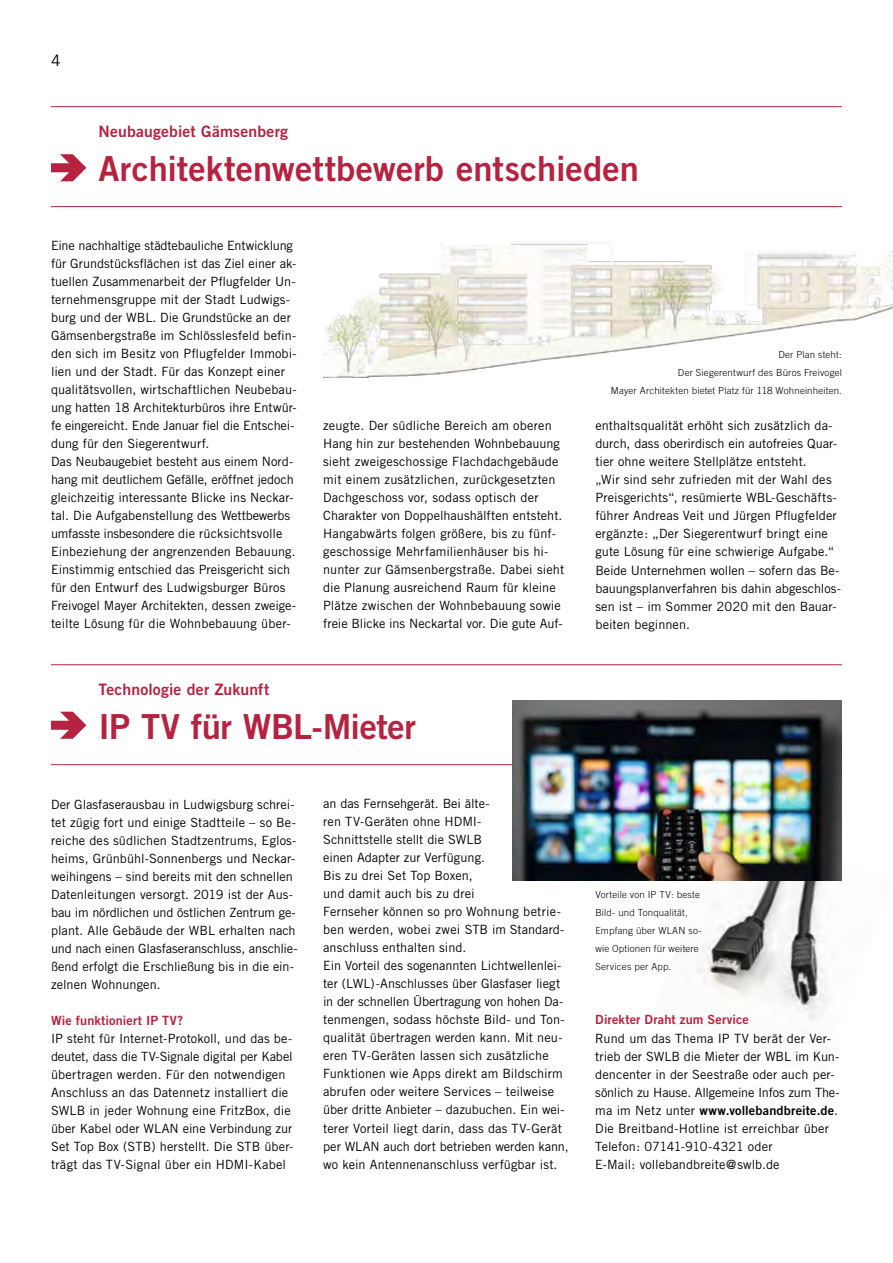
<style>
.page{position:relative;width:893px;height:1263px;background:#fff}
.page>*{position:absolute;margin:0;border:0;box-sizing:border-box;transform-origin:0 0}
.t1{font:34.5px "Trade Gothic Bold Two";color:#b62340}
.t2{font:15.75px "Trade Gothic Bold Two";letter-spacing:.01em;color:#b62340}
.t3{font:15.75px "Trade Gothic";color:#000}
.t4{font:12.75px/18px "Trade Gothic";letter-spacing:.005em;color:#000}
.t5{font:12.75px "Trade Gothic Bold Two";letter-spacing:.01em;color:#b62340}
.t6{font:12.75px "Trade Gothic Bold Two";letter-spacing:.015em;color:#000}
.t7{font:300 9.75px/18px "Trade Gothic";letter-spacing:.02em;color:#000}
.s1{font-family:"Trade Gothic"}
</style>
<div class="page">
<img style="left:652px;top:880px;width:190px;height:141px">
<svg style="left:51px;top:154px;width:35px;height:27px"></svg>
<hr style="left:51px;top:106px;width:791px;height:1px;background:#b62340">
<hr style="left:51px;top:206px;width:791px;height:1px;background:#b62340">
<svg style="left:51px;top:712px;width:35px;height:27px"></svg>
<hr style="left:51px;top:664px;width:791px;height:1px;background:#b62340">
<hr style="left:51px;top:764px;width:714px;height:1px;background:#b62340">
<img style="left:323px;top:241px;width:570px;height:136px">
<img style="left:512px;top:700px;width:330px;height:180px">
<p class="t3" style="left:51px;top:51px;width:11px">4</p>
<p class="t2" style="left:99px;top:122px;width:191px">Neubaugebiet Gämsenberg</p>
<h1 class="t1" style="left:99px;top:148px;width:542px">Architektenwettbewerb entschieden</h1>
<p class="t4" style="left:51px;top:237px;width:247px">Eine nachhaltige städtebauliche Entwicklung für Grundstücksflächen ist das Ziel einer ak&shy;tuellen Zusammenarbeit der Pflugfelder Un&shy;ternehmensgruppe mit der Stadt Ludwigs&shy;burg und der WBL. Die Grundstücke an der Gämsenbergstraße im Schlösslesfeld befin&shy;den sich im Besitz von Pflugfelder Immobi&shy;lien und der Stadt. Für das Konzept einer qualitätsvollen, wirtschaftlichen Neubebau&shy;ung hatten 18 Architekturbüros ihre Entwür&shy;fe eingereicht. Ende Januar fiel die Entschei&shy;dung für den Siegerentwurf.<br>Das Neubaugebiet besteht aus einem Nord&shy;hang mit deutlichem Gefälle, eröffnet jedoch gleichzeitig interessante Blicke ins Neckar&shy;tal. Die Aufgabenstellung des Wettbewerbs umfasste insbesondere die rücksichtsvolle Einbeziehung der angrenzenden Bebauung.<br>Einstimmig entschied das Preisgericht sich für den Entwurf des Ludwigsburger Büros Freivogel Mayer Architekten, dessen zweige&shy;teilte Lösung für die Wohnbebauung über-</p>
<p class="t7" style="left:611px;top:346px;width:233px;text-align:right">Der Plan steht:<br>Der Siegerentwurf des Büros Freivogel<br>Mayer Architekten bietet Platz für 118 Wohneinheiten.</p>
<p class="t4" style="left:323px;top:417px;width:243px">zeugte. Der südliche Bereich am oberen Hang hin zur bestehenden Wohnbebauung sieht zweigeschossige Flachdachgebäude mit einem zusätzlichen, zurückgesetzten Dachgeschoss vor, sodass optisch der Charakter von Doppelhaushälften entsteht.<br>Hangabwärts folgen größere, bis zu fünf&shy;geschossige Mehrfamilienhäuser bis hi&shy;nunter zur Gämsenbergstraße. Dabei sieht die Planung ausreichend Raum für kleine Plätze zwischen der Wohnbebauung sowie freie Blicke ins Neckartal vor. Die gute Auf-</p>
<p class="t4" style="left:595px;top:417px;width:247px">enthaltsqualität erhöht sich zusätzlich da&shy;durch, dass oberirdisch ein autofreies Quar&shy;tier ohne weitere Stellplätze entsteht.<br>„Wir sind sehr zufrieden mit der Wahl des Preisgerichts“, resümierte WBL-Geschäfts&shy;führer Andreas Veit und Jürgen Pflugfelder ergänzte: „Der Siegerentwurf bringt eine gute Lösung für eine schwierige Aufgabe.“ Beide Unternehmen wollen – sofern das Be&shy;bauungsplanverfahren bis dahin abgeschlos&shy;sen ist – im Sommer 2020 mit den Bauar&shy;beiten beginnen.</p>
<p class="t2" style="left:99px;top:679px;width:172px">Technologie der Zukunft</p>
<h1 class="t1" style="left:99px;top:705px;width:319px">IP TV für WBL-Mieter</h1>
<p class="t4" style="left:51px;top:795px;width:248px">Der Glasfaserausbau in Ludwigsburg schrei&shy;tet zügig fort und einige Stadtteile – so Be&shy;reiche des südlichen Stadtzentrums, Eglos&shy;heims, Grünbühl-Sonnenbergs und Neckar&shy;weihingens – sind bereits mit den schnellen Datenleitungen versorgt. 2019 ist der Aus&shy;bau im nördlichen und östlichen Zentrum ge&shy;plant. Alle Gebäude der WBL erhalten nach und nach einen Glasfaseranschluss, anschlie&shy;ßend erfolgt die Erschließung bis in die ein&shy;zelnen Wohnungen.</p>
<p class="t5" style="left:51px;top:1012px;width:133px">Wie funktioniert IP TV?</p>
<p class="t4" style="left:51px;top:1029px;width:244px">IP steht für Internet-Protokoll, und das be&shy;deutet, dass die TV-Signale digital per Kabel übertragen werden. Für den notwendigen Anschluss an das Datennetz installiert die SWLB in jeder Wohnung eine FritzBox, die über Kabel oder WLAN eine Verbindung zur Set Top Box (STB) herstellt. Die STB über&shy;trägt das TV-Signal über ein HDMI-Kabel</p>
<p class="t4" style="left:323px;top:795px;width:247px">an das Fernsehgerät. Bei älte-<br>ren TV-Geräten ohne HDMI-<br>Schnittstelle stellt die SWLB<br>einen Adapter zur Verfügung.<br>Bis zu drei Set Top Boxen,<br>und damit auch bis zu drei<br>Fernseher können so pro Wohnung betrie&shy;ben werden, wobei zwei STB im Standard&shy;anschluss enthalten sind.<br>Ein Vorteil des sogenannten Lichtwellenlei&shy;ter (LWL)-Anschlusses über Glasfaser liegt in der schnellen Übertragung von hohen Da&shy;tenmengen, sodass höchste Bild- und Ton&shy;qualität übertragen werden kann. Mit neu&shy;eren TV-Geräten lassen sich zusätzliche Funktionen wie Apps direkt am Bildschirm abrufen oder weitere Services – teilweise über dritte Anbieter – dazubuchen. Ein wei&shy;terer Vorteil liegt darin, dass das TV-Gerät per WLAN auch dort betrieben werden kann, wo kein Antennenanschluss verfügbar ist.</p>
<p class="t7" style="left:595px;top:886px;width:108px">Vorteile von IP TV: beste<br>Bild- und Tonqualität,<br>Empfang über WLAN so&shy;wie Optionen für weitere<br>Services per App.</p>
<p class="t5" style="left:595px;top:1012px;width:155px">Direkter Draht zum Service</p>
<p class="t4" style="left:595px;top:1029px;width:246px">Rund um das Thema IP TV berät der Ver&shy;trieb der SWLB die Mieter der WBL im Kun&shy;dencenter in der Seestraße oder auch per&shy;sönlich zu Hause. Allgemeine Infos zum The-</p>
<p class="t6" style="left:595px;top:1102px;width:244px"><span class="s1">ma im Netz unter</span> www.vollebandbreite.de<span class="s1">.</span></p>
<p class="t4" style="left:595px;top:1119px;width:235px">Die Breitband-Hotline ist erreichbar über<br>Telefon: 07141-910-4321 oder<br>E-Mail: vollebandbreite@swlb.de</p>
</div>
